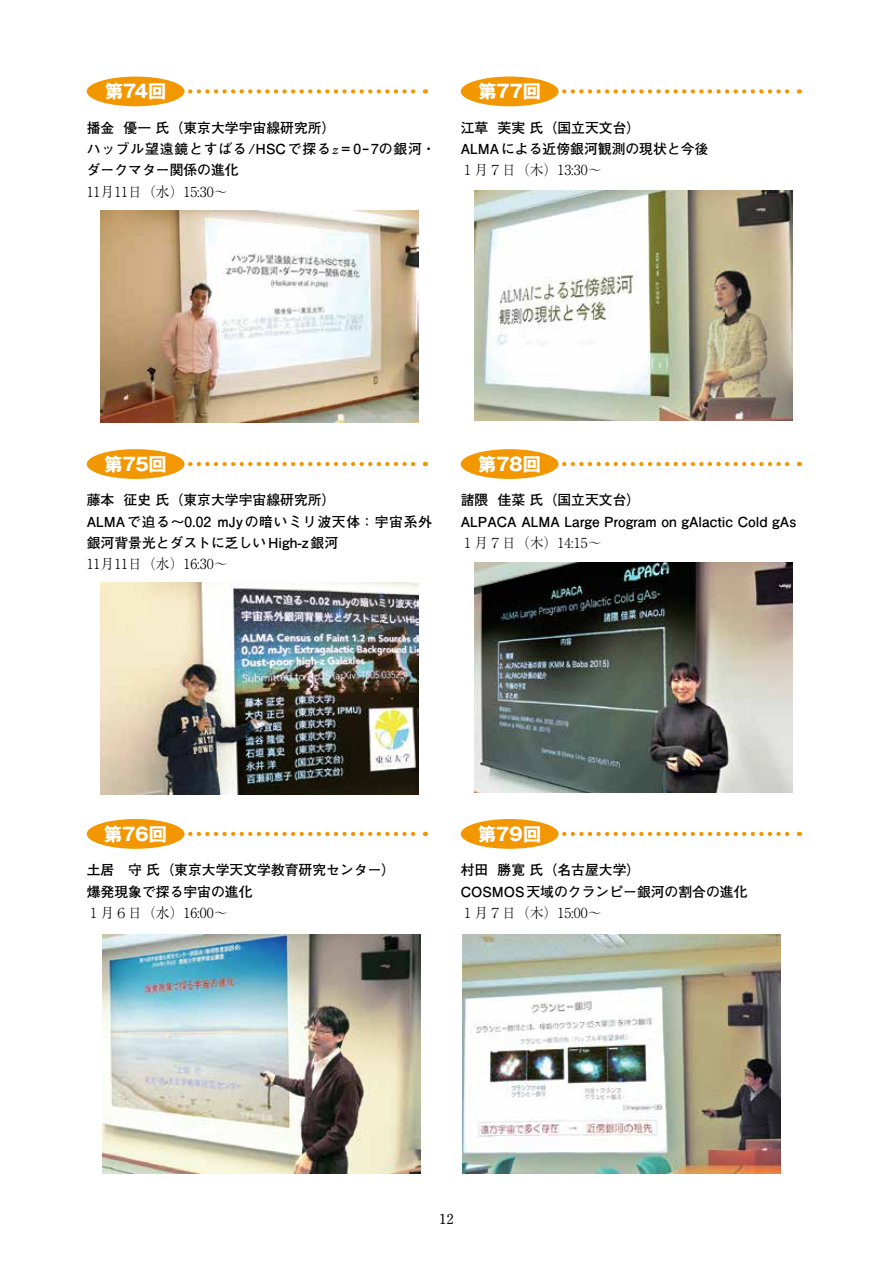
<style>
.page{position:relative;width:893px;height:1263px;background:#fff}
.page>*{position:absolute;margin:0;border:0;box-sizing:border-box;transform-origin:0 0}
.t1{font:700 18px "Gothic MB101 Pro";letter-spacing:-.015em;color:#fff}
.t2{font:700 13.8px/21.3px "Futo Go B101 Pro";color:#000}
.t3{font:300 13.8px "Ryumin Pro";color:#000}
.t4{font:700 13.8px "Futo Min A101 Pro";color:#000}
.s1{font-family:"Hoefler Text";font-weight:400;font-style:italic}
</style>
<div class="page">
<svg style="left:188px;top:89px;width:238px;height:5px"></svg>
<div style="left:87px;top:77px;width:98px;height:29px;background:#f39700;border-radius:50%"></div>
<svg style="left:188px;top:462px;width:238px;height:4px"></svg>
<div style="left:87px;top:449px;width:98px;height:30px;background:#f39700;border-radius:50%"></div>
<svg style="left:188px;top:832px;width:238px;height:4px"></svg>
<div style="left:87px;top:819px;width:98px;height:30px;background:#f39700;border-radius:50%"></div>
<svg style="left:558px;top:89px;width:242px;height:5px"></svg>
<div style="left:461px;top:77px;width:97px;height:29px;background:#f39700;border-radius:50%"></div>
<svg style="left:558px;top:462px;width:242px;height:4px"></svg>
<div style="left:461px;top:449px;width:97px;height:30px;background:#f39700;border-radius:50%"></div>
<svg style="left:558px;top:832px;width:242px;height:4px"></svg>
<div style="left:461px;top:819px;width:97px;height:30px;background:#f39700;border-radius:50%"></div>
<img style="left:101px;top:211px;width:318px;height:211px">
<img style="left:101px;top:582px;width:318px;height:212px">
<img style="left:102px;top:935px;width:318px;height:238px">
<img style="left:475px;top:190px;width:317px;height:230px">
<img style="left:475px;top:563px;width:317px;height:229px">
<img style="left:462px;top:935px;width:318px;height:238px">
<h1 class="t1" style="left:105px;top:76px;width:62px">第74回</h1>
<p class="t2" style="left:87px;top:115px;width:350px">播金 優一 氏（東京大学宇宙線研究所）<br>ハッブル望遠鏡とすばる/HSCで探る<span class="s1">z</span> = 0-7の銀河・ダークマター関係の進化</p>
<p class="t3" style="left:87px;top:181px;width:142px">11月11日（水）15:30～</p>
<h1 class="t1" style="left:478px;top:76px;width:64px">第77回</h1>
<p class="t2" style="left:461px;top:115px;width:249px">江草 芙実 氏（国立天文台）<br>ALMAによる近傍銀河観測の現状と今後</p>
<p class="t3" style="left:461px;top:159px;width:142px">１月７日（木）13:30～</p>
<h1 class="t1" style="left:105px;top:449px;width:64px">第75回</h1>
<p class="t2" style="left:87px;top:488px;width:347px">藤本 征史 氏（東京大学宇宙線研究所）<br>ALMAで迫る〜0.02 mJyの暗いミリ波天体：宇宙系外銀河背景光とダストに乏しいHigh-z銀河</p>
<p class="t3" style="left:87px;top:553px;width:142px">11月11日（水）16:30～</p>
<h1 class="t1" style="left:478px;top:449px;width:64px">第78回</h1>
<p class="t2" style="left:461px;top:488px;width:337px">諸隈 佳菜 氏（国立天文台）<br>ALPACA ALMA Large Program on gAlactic Cold gAs</p>
<p class="t3" style="left:461px;top:532px;width:142px">１月７日（木）14:15～</p>
<h1 class="t1" style="left:104px;top:819px;width:64px">第76回</h1>
<p class="t2" style="left:87px;top:858px;width:310px">土居　守 氏（東京大学天文学教育研究センター）爆発現象で探る宇宙の進化</p>
<p class="t3" style="left:87px;top:902px;width:142px">１月６日（水）16:00～</p>
<h1 class="t1" style="left:478px;top:819px;width:64px">第79回</h1>
<p class="t2" style="left:461px;top:858px;width:288px">村田 勝寛 氏（名古屋大学）<br>COSMOS天域のクランピー銀河の割合の進化</p>
<p class="t3" style="left:461px;top:902px;width:142px">１月７日（木）15:00～</p>
<p class="t4" style="left:439px;top:1207px;width:16px">12</p>
</div>
